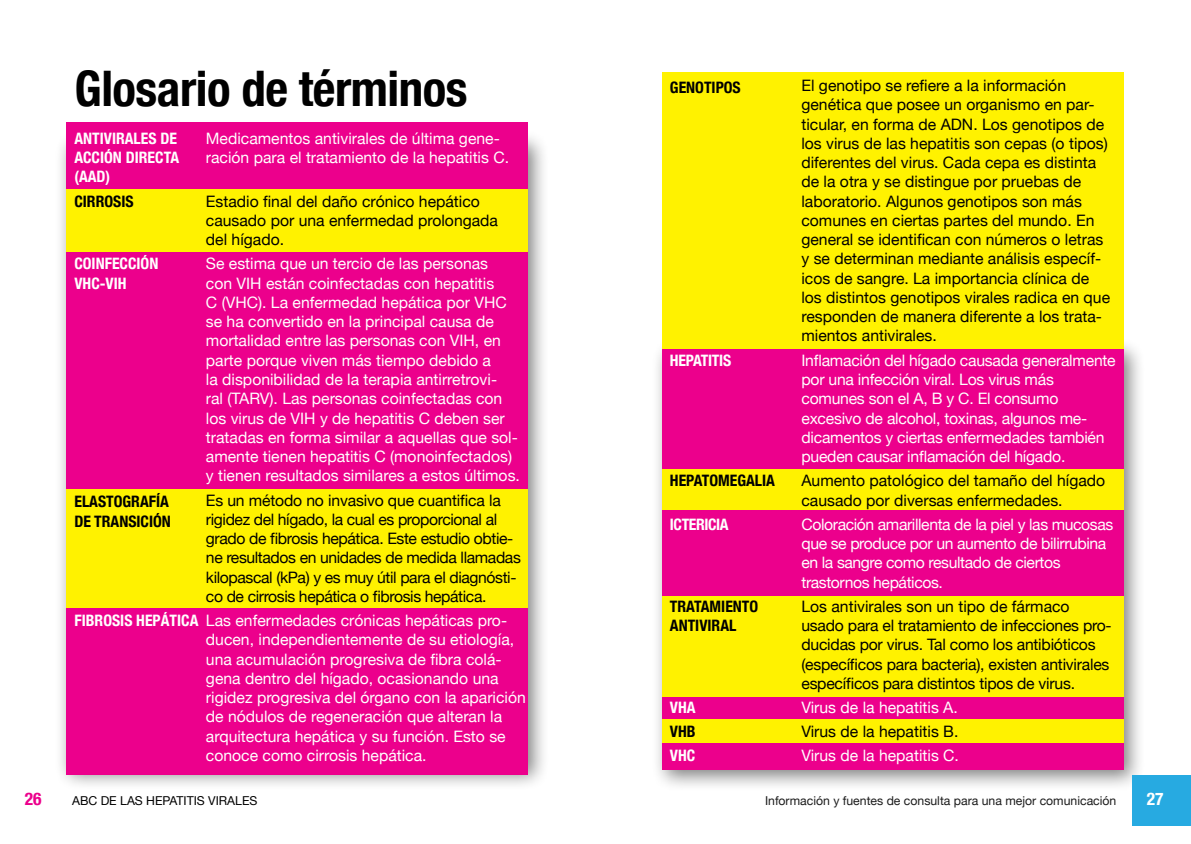
<style>
.page{position:relative;width:1191px;height:844px;background:#fff}
.page>*{position:absolute;margin:0;border:0;box-sizing:border-box;transform-origin:0 0}
.t1{font:700 condensed 49px "Helvetica Neue";letter-spacing:-.01em;color:#000}
.t2{font:700 condensed 17.5px "Helvetica Neue";color:#ec008c}
.t3{font:700 condensed 17.5px "Helvetica Neue";color:#fff}
.t4{font:15.75px/19.2px "Helvetica Neue";color:#fff}
.t5{font:15.75px/19.2px "Helvetica Neue";color:#000}
.t6{font:15.75px/19.2px "Helvetica Neue";letter-spacing:-.025em;color:#000}
.t7{font:15.75px/19.2px "Helvetica Neue";letter-spacing:-.025em;color:#fff}
.t8{font:700 condensed 15.75px "Helvetica Neue";color:#000}
.t9{font:700 condensed 15.75px "Helvetica Neue";color:#fff}
.t10{font:700 condensed 15.75px "Helvetica Neue";letter-spacing:-.025em;color:#fff}
.t11{font:12.25px "Helvetica Neue";color:#1c1c1c}
.t12{font:12.25px "Helvetica Neue";color:#000}
.s1{font-weight:400;font-stretch:normal}
.s2{font-weight:700;font-stretch:condensed}
</style>
<div class="page">
<div style="left:55px;top:130px;width:494px;height:660px;background:#000;opacity:.5"></div>
<div style="left:66px;top:141px;width:461px;height:627px;background:#fff200"></div>
<div style="left:66px;top:608px;width:461px;height:166px;background:#ec008c"></div>
<div style="left:651px;top:337px;width:494px;height:454px;background:#000;opacity:.5"></div>
<div style="left:662px;top:348px;width:462px;height:421px;background:#ec008c"></div>
<div style="left:66px;top:252px;width:461px;height:237px;background:#ec008c"></div>
<div style="left:66px;top:123px;width:461px;height:66px;background:#ec008c"></div>
<div style="left:662px;top:72px;width:462px;height:276px;background:#fff200"></div>
<div style="left:662px;top:469px;width:462px;height:41px;background:#fff200"></div>
<div style="left:662px;top:595px;width:462px;height:101px;background:#fff200"></div>
<div style="left:662px;top:719px;width:462px;height:23px;background:#fff200"></div>
<div style="left:1132px;top:774px;width:59px;height:51px;background:#27aae1"></div>
<h1 class="t1" style="left:75px;top:48px;width:395px">Glosario de términos</h1>
<p class="t8" style="left:670px;top:74px;width:72px">GENOTIPOS</p>
<p class="t5" style="left:801px;top:77px;width:310px">El genotipo se refiere a la información genética que posee un organismo en par&shy;ticular, en forma de ADN. Los genotipos de los virus de las hepatitis son cepas (o tipos) diferentes del virus. Cada cepa es distinta de la otra y se distingue por pruebas de laboratorio. Algunos genotipos son más comunes en ciertas partes del mundo. En general se identifican con números o letras y se determinan mediante análisis específ&shy;icos de sangre. La importancia clínica de los distintos genotipos virales radica en que responden de manera diferente a los trata&shy;mientos antivirales.</p>
<p class="t9" style="left:670px;top:347px;width:99px">HEPATITIS <span class="s1">I</span></p>
<p class="t9" style="left:74px;top:125px;width:104px">ANTIVIRALES DE</p>
<p class="t4" style="left:206px;top:130px;width:295px">Medicamentos antivirales de última gene-</p>
<p class="t9" style="left:74px;top:144px;width:106px">ACCIÓN DIRECTA</p>
<p class="t4" style="left:206px;top:149px;width:305px">ración para el tratamiento de la hepatitis C.</p>
<p class="t9" style="left:74px;top:164px;width:37px">(AAD)</p>
<p class="t8" style="left:74px;top:188px;width:61px">CIRROSIS</p>
<p class="t5" style="left:206px;top:192px;width:294px">Estadio final del daño crónico hepático causado por una enfermedad prolongada del hígado.</p>
<p class="t9" style="left:74px;top:251px;width:85px">COINFECCIÓN</p>
<p class="t4" style="left:206px;top:255px;width:284px">Se estima que un tercio de las personas</p>
<p class="t9" style="left:74px;top:270px;width:54px">VHC-VIH</p>
<p class="t4" style="left:206px;top:274px;width:40px">con VIH</p>
<p class="t4" style="left:206px;top:274px;width:302px;text-indent:60px">están coinfectadas con hepatitis C (VH C). La enfermedad hepática por VH C se ha convertido en la principal causa de mortalidad entre las personas con VIH , en parte porque viven más tiempo debido a la disponibilidad de la terapia antirretrovi&shy;ral (TARV). Las personas coinfectadas con los virus de VIH</p>
<p class="t4" style="left:801px;top:351px;width:316px">nflamación del hígado causada generalmente por una infección viral. Los virus más comunes son el A, B y C. El consumo excesivo de alcohol, toxinas, algunos me&shy;dicamentos y ciertas enfermedades también pueden causar inflamación del hígado.</p>
<p class="t4" style="left:206px;top:409px;width:315px;text-indent:114px">y de hepatitis C deben ser tratadas en forma similar a aquellas que sol&shy;amente tienen hepatitis C (monoinfectados) y tienen resultados similares a estos últimos.</p>
<p class="t8" style="left:670px;top:467px;width:106px">HEPATOMEGALIA</p>
<p class="t5" style="left:801px;top:472px;width:305px">Aumento patológico del tamaño del hígado causado por diversas enfermedades.</p>
<p class="t10" style="left:670px;top:511px;width:60px">ICTERICIA</p>
<p class="t7" style="left:801px;top:515px;width:313px">Coloración amarillenta de la piel y las mucosas que se produce por un aumento de bilirrubina en la sangre como resultado de ciertos trastornos hepáticos.</p>
<p class="t8" style="left:670px;top:593px;width:116px">TRATAMIENTO <span class="s1">L</span></p>
<p class="t5" style="left:810px;top:597px;width:261px">os antivirales son un tipo de fármaco</p>
<p class="t8" style="left:670px;top:612px;width:68px">ANTIVIRAL</p>
<p class="t5" style="left:801px;top:616px;width:312px">usado para el tratamiento de infecciones pro&shy;ducidas por virus. Tal como los antibióticos (específicos para bacteria), existen antivirales específicos para distintos tipos de virus.</p>
<p class="t9" style="left:670px;top:694px;width:27px">VHA</p>
<p class="t4" style="left:801px;top:698px;width:158px">Virus de la hepatitis A.</p>
<p class="t8" style="left:670px;top:718px;width:27px">VHB</p>
<p class="t5" style="left:801px;top:722px;width:158px">Virus de la hepatitis B.</p>
<p class="t9" style="left:670px;top:742px;width:27px">VHC</p>
<p class="t4" style="left:801px;top:747px;width:159px">Virus de la hepatitis C.</p>
<p class="t8" style="left:74px;top:488px;width:96px">ELASTOGRAFÍA</p>
<p class="t5" style="left:206px;top:491px;width:296px">Es un método no invasivo que cuantifica la</p>
<p class="t8" style="left:74px;top:507px;width:98px">DE TRANSICIÓN</p>
<p class="t6" style="left:206px;top:510px;width:316px">rigidez del hígado, la cual es proporcional al grado de fibrosis hepática. Este estudio obtie&shy;ne resultados en unidades de medida llamadas kilopascal (kPa) y es muy útil para el diagnósti&shy;co de cirrosis hepática o fibrosis hepática.</p>
<p class="t4" style="left:206px;top:611px;width:321px;text-indent:-131px"><span class="s2">FIBROSIS HEPÁTICA</span> Las enfermedades crónicas hepáticas pro&shy;ducen, independientemente de su etiología, una acumulación progresiva de fibra colá&shy;gena dentro del hígado, ocasionando una rigidez progresiva del órgano con la aparición de nódulos de regeneración que alteran la arquitectura hepática y su función. Esto se conoce como cirrosis hepática.</p>
<p class="t2" style="left:25px;top:784px;width:18px">26</p>
<p class="t12" style="left:72px;top:791px;width:178px">ABC de las hepatitis virales</p>
<p class="t11" style="left:765px;top:791px;width:353px">I nformación y fuentes de consulta para una mejor comunicación</p>
<p class="t3" style="left:1146px;top:784px;width:18px">27</p>
</div>
